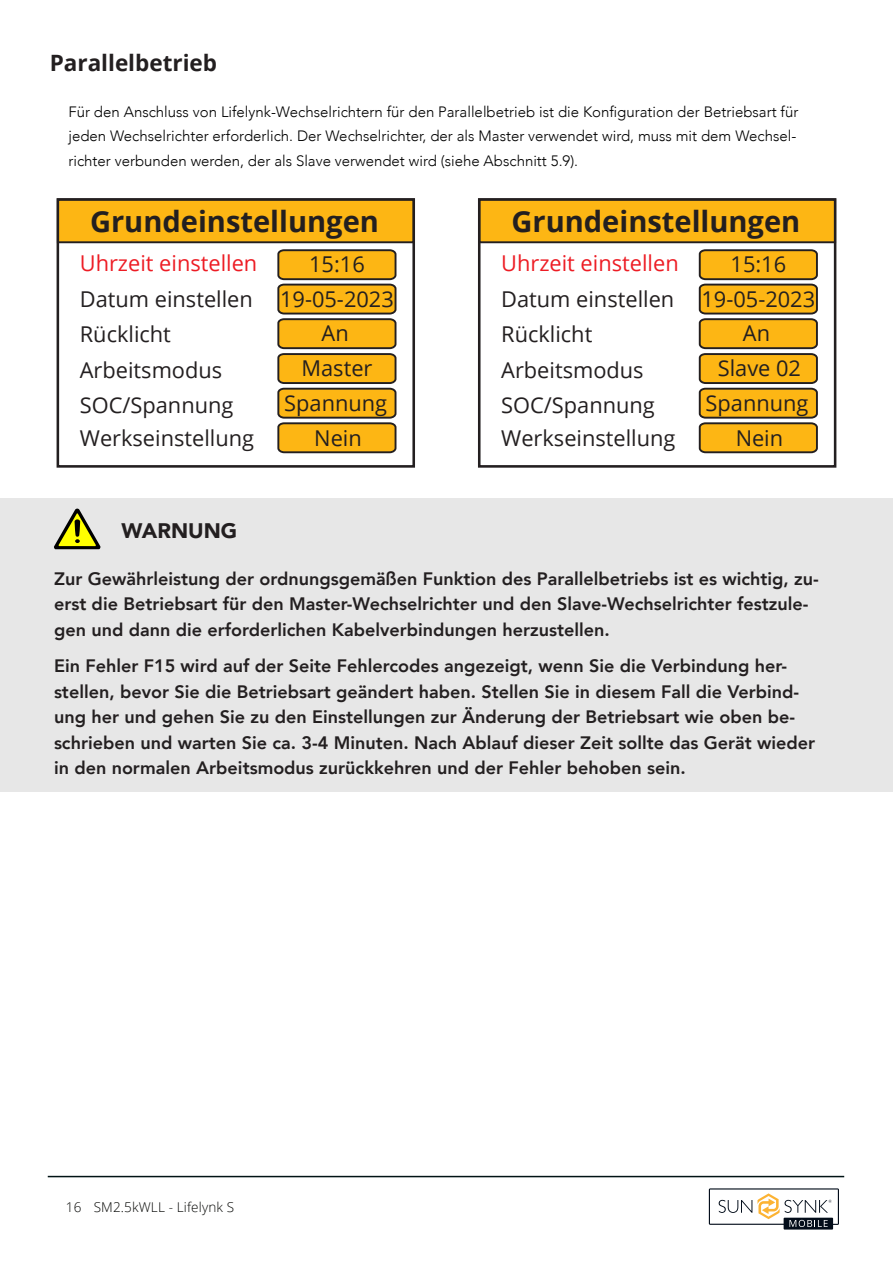
<style>
.page{position:relative;width:893px;height:1263px;background:#fff}
.page>*{position:absolute;margin:0;border:0;box-sizing:border-box;transform-origin:0 0}
.t1{font:700 29.1px "Open Sans";color:#231f20}
.Heading_2_-_Table_of_Contents_Open{font:700 22.5px "Open Sans";color:#231f20}
.t2{font:21.75px/35.4px "Open Sans";color:#231f20;text-align:center}
.t3{font:21.75px "Open Sans";color:#ed1c24}
.Body_Text{font:900 21px "Avenir";color:#231f20}
.Body_Text-2{font:800 18px/25.5px "Avenir";color:#231f20}
.t4{font:300 15px/24.3px "Avenir";color:#000}
.t5{font:300 13.5px "Open Sans";letter-spacing:.01em;color:#040503}
</style>
<div class="page">
<svg style="left:709px;top:1188px;width:130px;height:41px"></svg>
<hr style="left:48px;top:1176px;width:796px;height:1px;background:#001315">
<div style="left:479px;top:199px;width:356px;height:43px;background:#fdb614"></div>
<div style="left:478px;top:198px;width:358px;height:45px;border:2px solid #231f20"></div>
<div style="left:478px;top:198px;width:358px;height:270px;border:3px solid #231f20"></div>
<svg style="left:698px;top:249px;width:120px;height:205px;background:#e4ae34"></svg>
<div style="left:58px;top:199px;width:356px;height:43px;background:#fdb614"></div>
<div style="left:57px;top:198px;width:358px;height:45px;border:2px solid #231f20"></div>
<div style="left:57px;top:198px;width:358px;height:270px;border:3px solid #231f20"></div>
<svg style="left:277px;top:249px;width:120px;height:205px;background:#e1ab31"></svg>
<div style="left:0;top:498px;width:893px;height:294px;background:#e7e7e7"></div>
<svg style="left:54px;top:508px;width:47px;height:41px"></svg>
<p class="Heading_2_-_Table_of_Contents_Open" style="left:50px;top:47px;width:169px">Parallelbetrieb</p>
<p class="t4" style="left:68px;top:100px;width:731px">Für den Anschluss von Lifelynk-Wechselrichtern für den Parallelbetrieb ist die Konfiguration der Betriebsart für jeden Wechselrichter erforderlich. Der Wechselrichter, der als Master verwendet wird, muss mit dem Wechsel&shy;richter verbunden werden, der als Slave verwendet wird (siehe Abschnitt 5.9).</p>
<h1 class="t1" style="left:90px;top:201px;width:290px">Grundeinstellungen</h1>
<h1 class="t1" style="left:511px;top:201px;width:290px">Grundeinstellungen</h1>
<p class="t3" style="left:80px;top:248px;width:179px">Uhrzeit einstellen</p>
<p class="t2" style="left:80px;top:281px;width:175px;text-align:left">Datum einstellen<br>Rücklicht<br>Arbeitsmodus</p>
<p class="t2" style="left:280px;top:246px;width:115px;line-height:34.5px">15:16<br>19-05-2023</p>
<p class="t2" style="left:322px;top:315px;width:29px">An</p>
<p class="t2" style="left:301px;top:350px;width:73px">Master</p>
<p class="t3" style="left:501px;top:248px;width:179px">Uhrzeit einstellen</p>
<p class="t2" style="left:501px;top:281px;width:175px;text-align:left">Datum einstellen<br>Rücklicht<br>Arbeitsmodus</p>
<p class="t2" style="left:701px;top:246px;width:115px;line-height:34.5px">15:16<br>19-05-2023</p>
<p class="t2" style="left:743px;top:315px;width:29px">An</p>
<p class="t2" style="left:718px;top:350px;width:85px">Slave 02</p>
<p class="t2" style="left:80px;top:387px;width:155px">SOC/Spannung</p>
<p class="t2" style="left:80px;top:420px;width:176px">Werkseinstellung</p>
<p class="t2" style="left:284px;top:385px;width:104px">Spannung<br>Nein</p>
<p class="t2" style="left:501px;top:387px;width:155px">SOC/Spannung</p>
<p class="t2" style="left:501px;top:420px;width:176px">Werkseinstellung</p>
<p class="t2" style="left:706px;top:385px;width:104px">Spannung<br>Nein</p>
<p class="Body_Text" style="left:122px;top:512px;width:117px">WARNUNG</p>
<p class="Body_Text-2" style="left:54px;top:565px;width:766px">Zur Gewährleistung der ordnungsgemäßen Funktion des Parallelbetriebs ist es wichtig, zu&shy;erst die Betriebsart für den Master-Wechselrichter und den Slave-Wechselrichter festzule&shy;gen und dann die erforderlichen Kabelverbindungen herzustellen.</p>
<p class="Body_Text-2" style="left:54px;top:652px;width:763px">Ein Fehler F15 wird auf der Seite Fehlercodes angezeigt, wenn Sie die Verbindung her&shy;stellen, bevor Sie die Betriebsart geändert haben. Stellen Sie in diesem Fall die Verbind&shy;ung her und gehen Sie zu den Einstellungen zur Änderung der Betriebsart wie oben be&shy;schrieben und warten Sie ca. 3-4 Minuten. Nach Ablauf dieser Zeit sollte das Gerät wieder in den normalen Arbeitsmodus zurückkehren und der Fehler behoben sein.</p>
<p class="t5" style="left:66px;top:1198px;width:170px">16 SM2.5kWLL - Lifelynk S</p>
</div>
